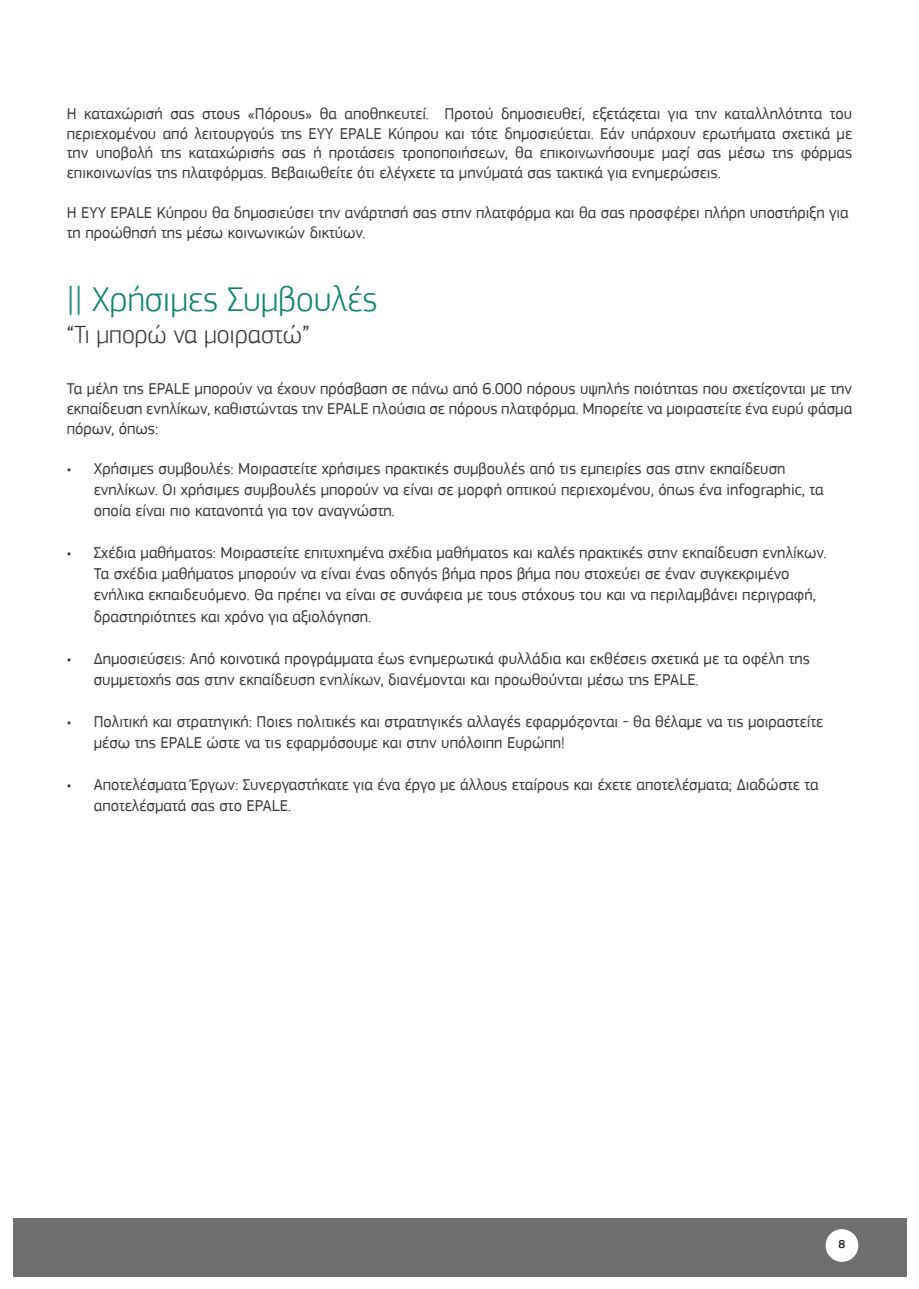
<style>
.page{position:relative;width:919px;height:1289px;background:#fff}
.page>*{position:absolute;margin:0;border:0;box-sizing:border-box;transform-origin:0 0}
.t1{font:300 36px "PF Square Sans Pro";color:#148571}
.t2{font:300 26.1px "PF Square Sans Pro";color:#3b3838}
.t3{font:16.5px/21px "PF Square Sans Pro";color:#3b3838}
.t4{font:500 12px "PF Square Sans Pro";color:#231f20}
</style>
<div class="page">
<div style="left:13px;top:1218px;width:893px;height:58px;background:#706e6e"></div>
<div style="left:825px;top:1229px;width:33px;height:32px;background:#fff;border-radius:50%"></div>
<p class="t3" style="left:67px;top:104px;width:786px;line-height:19.8px;text-align:justify">Η καταχώρισή σας στους «Πόρους» θα αποθηκευτεί. Προτού δημοσιευθεί, εξετάζεται για την καταλληλότητα του περιεχομένου από λειτουργούς της ΕΥΥ EPALE Κύπρου και τότε δημοσιεύεται. Εάν υπάρχουν ερωτήματα σχετικά με την υποβολή της καταχώρισής σας ή προτάσεις τροποποιήσεων, θα επικοινωνήσουμε μαζί σας μέσω της φόρμας επικοινωνίας της πλατφόρμας. Βεβαιωθείτε ότι ελέγχετε τα μηνύματά σας τακτικά για ενημερώσεις.</p>
<p class="t3" style="left:67px;top:203px;width:783px;line-height:19.8px">Η ΕΥΥ EPALE Κύπρου θα δημοσιεύσει την ανάρτησή σας στην πλατφόρμα και θα σας προσφέρει πλήρη υποστήριξη για τη προώθησή της μέσω κοινωνικών δικτύων.</p>
<h1 class="t1" style="left:67px;top:278px;width:312px">|| Χρήσιμες Συμβουλές</h1>
<h2 class="t2" style="left:67px;top:319px;width:244px">“Τι μπορώ να μοιραστώ”</h2>
<p class="t3" style="left:67px;top:379px;width:786px;line-height:19.8px;text-align:justify">Τα μέλη της EPALE μπορούν να έχουν πρόσβαση σε πάνω από 6.000 πόρους υψηλής ποιότητας που σχετίζονται με την εκπαίδευση ενηλίκων, καθιστώντας την EPALE πλούσια σε πόρους πλατφόρμα. Μπορείτε να μοιραστείτε ένα ευρύ φάσμα πόρων, όπως:</p>
<p class="t3" style="left:94px;top:458px;width:731px;text-indent:-27px">• Χρήσιμες συμβουλές: Μοιραστείτε χρήσιμες πρακτικές συμβουλές από τις εμπειρίες σας στην εκπαίδευση ενηλίκων. Οι χρήσιμες συμβουλές μπορούν να είναι σε μορφή οπτικού περιεχομένου, όπως ένα infographic, τα οποία είναι πιο κατανοητά για τον αναγνώστη.</p>
<p class="t3" style="left:94px;top:542px;width:734px;text-indent:-27px">• Σχέδια μαθήματος: Μοιραστείτε επιτυχημένα σχέδια μαθήματος και καλές πρακτικές στην εκπαίδευση ενηλίκων.<br>Τα σχέδια μαθήματος μπορούν να είναι ένας οδηγός βήμα προς βήμα που στοχεύει σε έναν συγκεκριμένο ενήλικα εκπαιδευόμενο. Θα πρέπει να είναι σε συνάφεια με τους στόχους του και να περιλαμβάνει περιγραφή, δραστηριότητες και χρόνο για αξιολόγηση.</p>
<p class="t3" style="left:94px;top:647px;width:717px;text-indent:-27px">• Δημοσιεύσεις: Από κοινοτικά προγράμματα έως ενημερωτικά φυλλάδια και εκθέσεις σχετικά με τα οφέλη της συμμετοχής σας στην εκπαίδευση ενηλίκων, διανέμονται και προωθούνται μέσω της EPALE.</p>
<p class="t3" style="left:94px;top:710px;width:731px;text-indent:-27px">• Πολιτική και στρατηγική: Ποιες πολιτικές και στρατηγικές αλλαγές εφαρμόζονται - θα θέλαμε να τις μοιραστείτε μέσω της EPALE ώστε να τις εφαρμόσουμε και στην υπόλοιπη Ευρώπη!</p>
<p class="t3" style="left:94px;top:773px;width:726px;text-indent:-27px">• Αποτελέσματα Έργων: Συνεργαστήκατε για ένα έργο με άλλους εταίρους και έχετε αποτελέσματα; Διαδώστε τα αποτελέσματά σας στο EPALE.</p>
<p class="t4" style="left:838px;top:1237px;width:8px">8</p>
</div>
